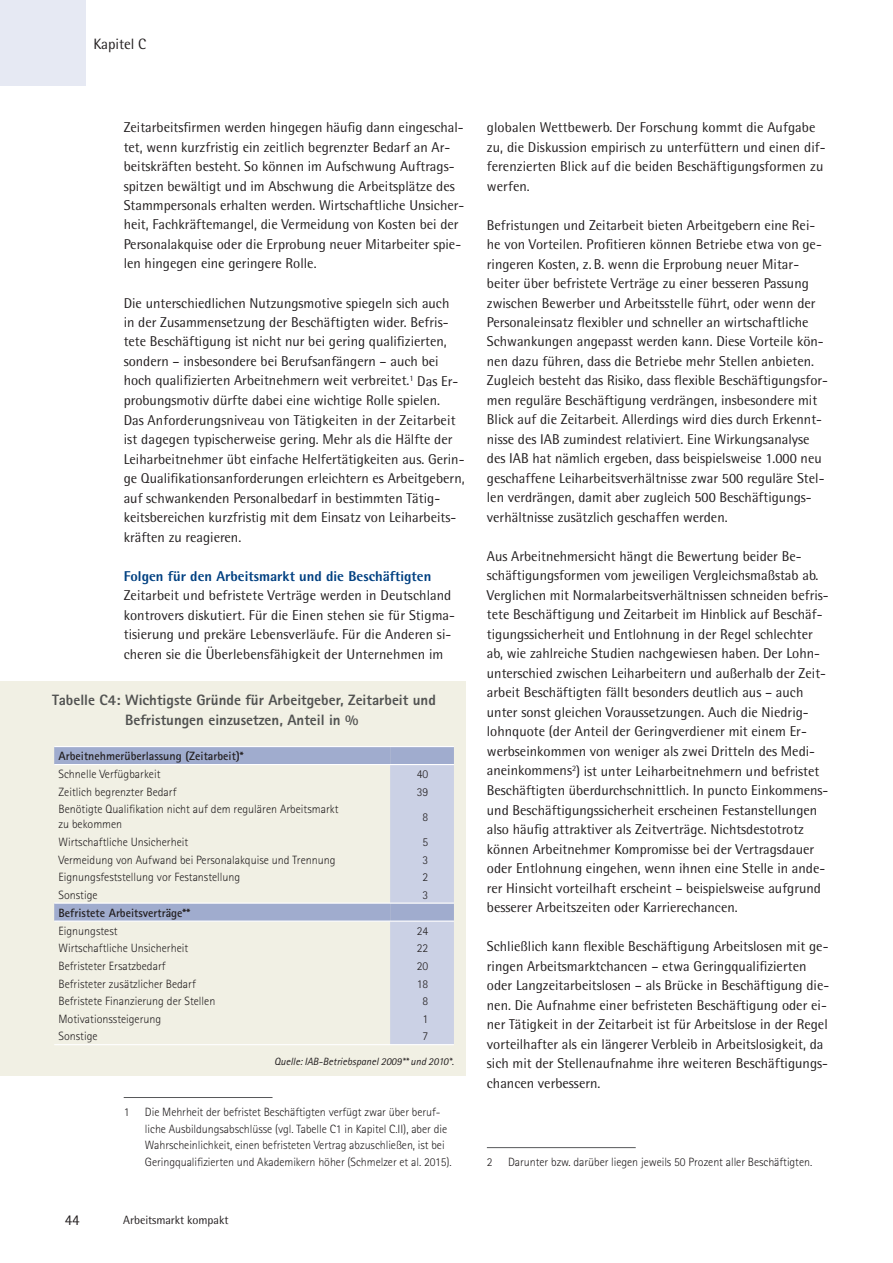
<style>
.page{position:relative;width:893px;height:1263px;background:#fff}
.page>*{position:absolute;margin:0;border:0;box-sizing:border-box;transform-origin:0 0}
.t1{font:800 15px/19.5px "Rotis Sans Serif";color:#515251;text-align:center}
.t2{font:15px "Rotis Semi Sans";letter-spacing:-.005em;color:#231f20}
.t3{font:14.25px/19.5px "Rotis Semi Sans";color:#231f20}
.t4{font:800 14.25px "Rotis Semi Sans";color:#014081}
.t5{font:300 12px/16.5px "Rotis Sans Serif";color:#231f20}
.t6{font:700 12px "Rotis Sans Serif";color:#231f20}
.t7{font:12px "Rotis Semi Sans";letter-spacing:-.005em;color:#231f20}
.t8{font:italic 10.5px "Rotis Sans Serif";color:#231f20}
</style>
<div class="page">
<div style="left:0;top:0;width:85px;height:85px;background:#e6e9f3"></div>
<hr style="left:487px;top:1147px;width:149px;height:1px;background:#57585a">
<hr style="left:124px;top:1097px;width:149px;height:1px;background:#57585a">
<div style="left:0;top:681px;width:466px;height:395px;background:#f1f0e4"></div>
<svg style="left:54px;top:747px;width:336px;height:173px"></svg>
<svg style="left:390px;top:747px;width:64px;height:297px;background:#c6cde2"></svg>
<hr style="left:54px;top:746px;width:400px;height:1px;background:#fff">
<hr style="left:54px;top:764px;width:400px;height:1px;background:#fff">
<hr style="left:54px;top:902px;width:400px;height:2px;background:#fff">
<hr style="left:54px;top:920px;width:400px;height:2px;background:#fff">
<hr style="left:54px;top:1044px;width:400px;height:1px;background:#fff">
<p class="t2" style="left:94px;top:38px;width:54px">Kapitel C</p>
<p class="t3" style="left:124px;top:119px;width:342px">Zeitarbeitsfirmen werden hingegen häufig dann eingeschal&shy;tet, wenn kurzfristig ein zeitlich begrenzter Bedarf an Ar&shy;beitskräften besteht. So können im Aufschwung Auftrags&shy;spitzen bewältigt und im Abschwung die Arbeitsplätze des Stammpersonals erhalten werden. Wirtschaftliche Unsicher&shy;heit, Fachkräftemangel, die Vermeidung von Kosten bei der Personalakquise oder die Erprobung neuer Mitarbeiter spie&shy;len hingegen eine geringere Rolle.</p>
<p class="t3" style="left:124px;top:294px;width:342px">Die unterschiedlichen Nutzungsmotive spiegeln sich auch<br>in der Zusammensetzung der Beschäftigten wider. Befris&shy;tete Beschäftigung ist nicht nur bei gering qualifizierten, sondern – insbesondere bei Berufsanfängern – auch bei hoch qualifizierten Arbeitnehmern weit verbreitet.<sup>1</sup> Das Er&shy;probungsmotiv dürfte dabei eine wichtige Rolle spielen.<br>Das Anforderungsniveau von Tätigkeiten in der Zeitarbeit ist dagegen typischerweise gering. Mehr als die Hälfte der Leiharbeitnehmer übt einfache Helfertätigkeiten aus. Gerin&shy;ge Qualifikationsanforderungen erleichtern es Arbeitgebern, auf schwankenden Personalbedarf in bestimmten Tätig&shy;keitsbereichen kurzfristig mit dem Einsatz von Leiharbeits&shy;kräften zu reagieren.</p>
<p class="t4" style="left:124px;top:571px;width:309px">Folgen für den Arbeitsmarkt und die Beschäftigten</p>
<p class="t3" style="left:124px;top:587px;width:333px">Zeitarbeit und befristete Verträge werden in Deutschland kontrovers diskutiert. Für die Einen stehen sie für Stigma&shy;tisierung und prekäre Lebensverläufe. Für die Anderen si&shy;cheren sie die Überlebensfähigkeit der Unternehmen im</p>
<p class="t1" style="left:52px;top:692px;width:385px">Tabelle C4: Wichtigste Gründe für Arbeitgeber, Zeitarbeit und<br>Befristungen einzusetzen, Anteil in %</p>
<p class="t6" style="left:58px;top:752px;width:187px">Arbeitnehmerüberlassung (Zeitarbeit)*</p>
<p class="t5" style="left:58px;top:767px;width:103px">Schnelle Verfügbarkeit</p>
<p class="t5" style="left:417px;top:767px;width:13px">40</p>
<p class="t5" style="left:58px;top:784px;width:119px">Zeitlich begrenzter Bedarf</p>
<p class="t5" style="left:417px;top:784px;width:13px">39</p>
<p class="t5" style="left:58px;top:803px;width:281px;line-height:15px">Benötigte Qualifikation nicht auf dem regulären Arbeitsmarkt zu bekommen</p>
<p class="t5" style="left:423px;top:810px;width:7px">8</p>
<p class="t5" style="left:58px;top:835px;width:131px">Wirtschaftliche Unsicherheit</p>
<p class="t5" style="left:423px;top:835px;width:7px">5</p>
<p class="t5" style="left:58px;top:852px;width:279px">Vermeidung von Aufwand bei Personalakquise und Trennung</p>
<p class="t5" style="left:423px;top:852px;width:7px">3</p>
<p class="t5" style="left:58px;top:870px;width:183px">Eignungsfeststellung vor Festanstellung</p>
<p class="t5" style="left:423px;top:870px;width:7px">2</p>
<p class="t5" style="left:58px;top:888px;width:41px">Sonstige</p>
<p class="t5" style="left:423px;top:888px;width:7px">3</p>
<p class="t6" style="left:58px;top:908px;width:133px">Befristete Arbeitsverträge**</p>
<p class="t5" style="left:58px;top:923px;width:61px">Eignungstest</p>
<p class="t5" style="left:417px;top:923px;width:13px">24</p>
<p class="t5" style="left:58px;top:941px;width:131px">Wirtschaftliche Unsicherheit</p>
<p class="t5" style="left:417px;top:941px;width:13px">22</p>
<p class="t5" style="left:58px;top:959px;width:109px">Befristeter Ersatzbedarf</p>
<p class="t5" style="left:417px;top:959px;width:13px">20</p>
<p class="t5" style="left:58px;top:976px;width:139px">Befristeter zusätzlicher Bedarf</p>
<p class="t5" style="left:417px;top:976px;width:13px">18</p>
<p class="t5" style="left:58px;top:994px;width:158px">Befristete Finanzierung der Stellen</p>
<p class="t5" style="left:423px;top:994px;width:7px">8</p>
<p class="t5" style="left:58px;top:1012px;width:104px">Motivationssteigerung</p>
<p class="t5" style="left:423px;top:1012px;width:7px">1</p>
<p class="t5" style="left:58px;top:1029px;width:41px">Sonstige</p>
<p class="t5" style="left:423px;top:1029px;width:7px">7</p>
<p class="t8" style="left:274px;top:1058px;width:181px">Quelle: IAB-Betriebspanel 2009** und 2010*.</p>
<p class="t5" style="left:124px;top:1105px;width:7px">1</p>
<p class="t5" style="left:145px;top:1105px;width:308px">Die Mehrheit der befristet Beschäftigten verfügt zwar über beruf&shy;liche Ausbildungsabschlüsse (vgl. Tabelle C1 in Kapitel C.II), aber die Wahrscheinlichkeit, einen befristeten Vertrag abzuschließen, ist bei Geringqualifizierten und Akademikern höher (Schmelzer et al. 2015).</p>
<p class="t2" style="left:65px;top:1214px;width:16px">44</p>
<p class="t7" style="left:123px;top:1216px;width:107px">Arbeitsmarkt kompakt</p>
<p class="t3" style="left:487px;top:119px;width:340px">globalen Wettbewerb. Der Forschung kommt die Aufgabe zu, die Diskussion empirisch zu unterfüttern und einen dif&shy;ferenzierten Blick auf die beiden Beschäftigungsformen zu werfen.</p>
<p class="t3" style="left:487px;top:216px;width:343px">Befristungen und Zeitarbeit bieten Arbeitgebern eine Rei&shy;he von Vorteilen. Profitieren können Betriebe etwa von ge&shy;ringeren Kosten, z. B. wenn die Erprobung neuer Mitar&shy;beiter über befristete Verträge zu einer besseren Passung zwischen Bewerber und Arbeitsstelle führt, oder wenn der Personaleinsatz flexibler und schneller an wirtschaftliche Schwankungen angepasst werden kann. Diese Vorteile kön&shy;nen dazu führen, dass die Betriebe mehr Stellen anbieten.<br>Zugleich besteht das Risiko, dass flexible Beschäftigungsfor&shy;men reguläre Beschäftigung verdrängen, insbesondere mit Blick auf die Zeitarbeit. Allerdings wird dies durch Erkennt&shy;nisse des IAB zumindest relativiert. Eine Wirkungsanalyse des IAB hat nämlich ergeben, dass beispielsweise 1.000 neu geschaffene Leiharbeitsverhältnisse zwar 500 reguläre Stel&shy;len verdrängen, damit aber zugleich 500 Beschäftigungs&shy;verhältnisse zusätzlich geschaffen werden.</p>
<p class="t3" style="left:487px;top:548px;width:343px">Aus Arbeitnehmersicht hängt die Bewertung beider Be&shy;schäftigungsformen vom jeweiligen Vergleichsmaßstab ab.<br>Verglichen mit Normalarbeitsverhältnissen schneiden befris&shy;tete Beschäftigung und Zeitarbeit im Hinblick auf Beschäf&shy;tigungssicherheit und Entlohnung in der Regel schlechter ab, wie zahlreiche Studien nachgewiesen haben. Der Lohn&shy;unterschied zwischen Leiharbeitern und außerhalb der Zeit&shy;arbeit Beschäftigten fällt besonders deutlich aus – auch unter sonst gleichen Voraussetzungen. Auch die Niedrig&shy;lohnquote (der Anteil der Geringverdiener mit einem Er&shy;werbseinkommen von weniger als zwei Dritteln des Medi&shy;aneinkommens<sup>2</sup>) ist unter Leiharbeitnehmern und befristet Beschäftigten überdurchschnittlich. In puncto Einkommens&shy;und Beschäftigungssicherheit erscheinen Festanstellungen also häufig attraktiver als Zeitverträge. Nichtsdestotrotz können Arbeitnehmer Kompromisse bei der Vertragsdauer oder Entlohnung eingehen, wenn ihnen eine Stelle in ande&shy;rer Hinsicht vorteilhaft erscheint – beispielsweise aufgrund besserer Arbeitszeiten oder Karrierechancen.</p>
<p class="t3" style="left:487px;top:938px;width:344px">Schließlich kann flexible Beschäftigung Arbeitslosen mit ge&shy;ringen Arbeitsmarktchancen – etwa Geringqualifizierten oder Langzeitarbeitslosen – als Brücke in Beschäftigung die&shy;nen. Die Aufnahme einer befristeten Beschäftigung oder ei&shy;ner Tätigkeit in der Zeitarbeit ist für Arbeitslose in der Regel vorteilhafter als ein längerer Verbleib in Arbeitslosigkeit, da sich mit der Stellenaufnahme ihre weiteren Beschäftigungs&shy;chancen verbessern.</p>
<p class="t5" style="left:487px;top:1155px;width:7px">2</p>
<p class="t5" style="left:508px;top:1155px;width:306px">Darunter bzw. darüber liegen jeweils 50 Prozent aller Beschäftigten.</p>
</div>
